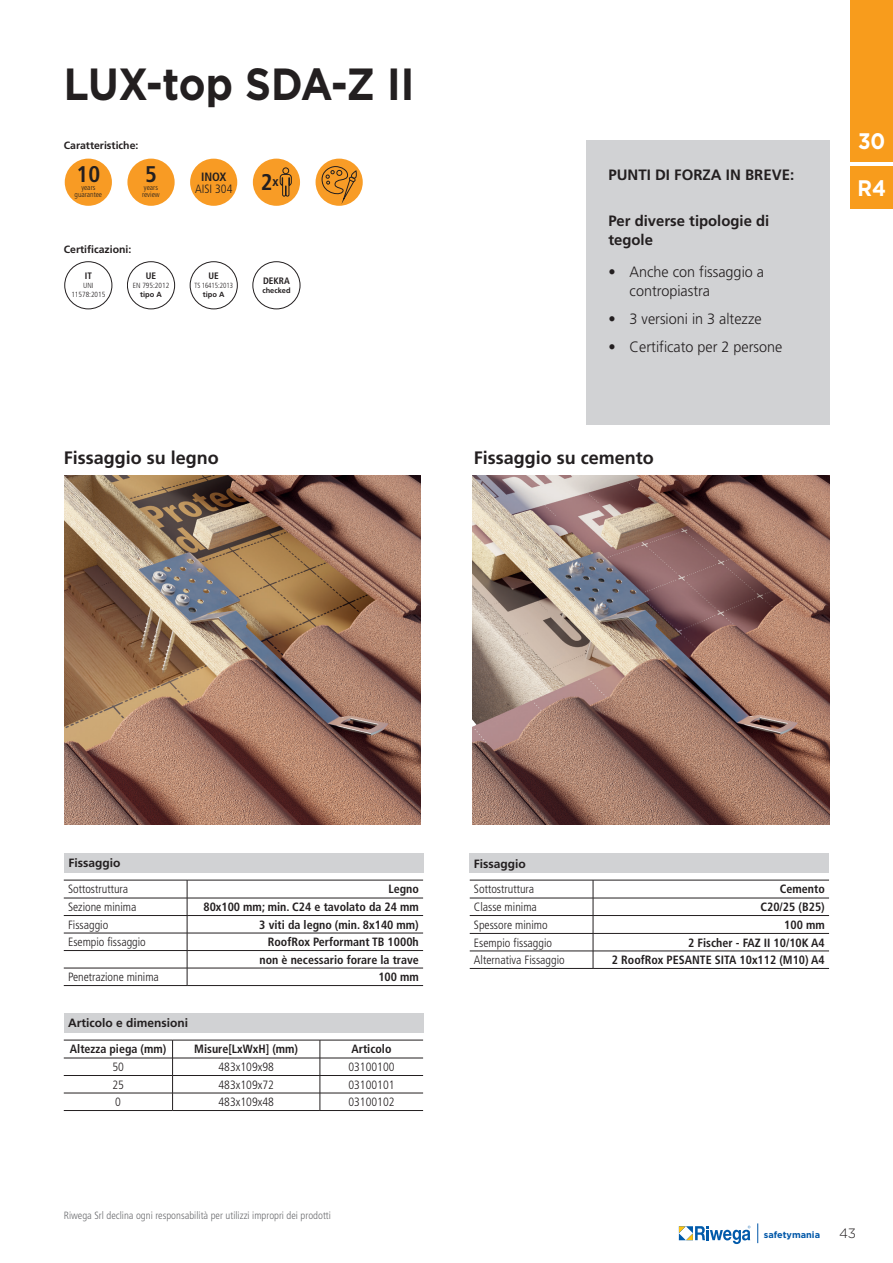
<style>
.page{position:relative;width:893px;height:1263px;background:#fff}
.page>*{position:absolute;margin:0;border:0;box-sizing:border-box;transform-origin:0 0}
.t1{font:700 45px "Gotham";letter-spacing:-.01em;color:#231f20;scale:.9 1}
.t2{font:700 condensed 22.65px "Frutiger";color:#231f20}
.t3{font:700 22.5px "Gotham";color:#fff;scale:.9 1}
.t4{font:700 18px "Frutiger";color:#231f20}
.t5{font:300 15px/19.5px "Frutiger";color:#231f20;scale:.96 1}
.t6{font:700 15px/19.5px "Frutiger";color:#231f20}
.t7{font:300 13.5px "Gotham";color:#231f20}
.t8{font:700 condensed 12px/17.5px "Frutiger";color:#231f20;text-align:right}
.t9{font:300 condensed 12px "Frutiger";color:#231f20}
.t10{font:700 12px "Frutiger";color:#231f20}
.t11{font:300 condensed 10.5px "Frutiger";color:#6c6d70}
.t12{font:700 10.5px "Frutiger";color:#231f20}
.t13{font:700 condensed 9.3px "Frutiger";color:#231f20}
.t14{font:700 9.15px "Gotham";color:#0157a8}
.t15{font:300 condensed 7.5px/7.5px "Frutiger";color:#231f20;text-align:center}
.t16{font:700 7.5px "Frutiger";color:#231f20}
.t17{font:300 condensed 7.5px "Frutiger";color:#231f20;scale:.92 1}
</style>
<div class="page">
<svg style="left:679px;top:1226px;width:71px;height:18px"></svg>
<svg style="left:757px;top:1223px;width:1px;height:20px"></svg>
<div style="left:850px;top:166px;width:43px;height:42px;background:#f89c1c"></div>
<div style="left:850px;top:0;width:43px;height:162px;background:#f89c1c"></div>
<div style="left:586px;top:140px;width:243px;height:285px;background:#d1d2d4"></div>
<img style="left:64px;top:476px;width:357px;height:348px">
<img style="left:472px;top:476px;width:357px;height:348px">
<div style="left:65px;top:159px;width:47px;height:47px;background:#f89b24;border-radius:50%"></div>
<div style="left:127px;top:159px;width:48px;height:47px;background:#f89b24;border-radius:50%"></div>
<div style="left:253px;top:159px;width:47px;height:47px;background:#f89c26;border-radius:50%"></div>
<svg style="left:280px;top:168px;width:12px;height:29px"></svg>
<div style="left:316px;top:159px;width:47px;height:47px;background:#f89c26;border-radius:50%"></div>
<svg style="left:322px;top:166px;width:35px;height:38px"></svg>
<div style="left:190px;top:159px;width:47px;height:47px;background:#f89b24;border-radius:50%"></div>
<div style="left:64px;top:1013px;width:359px;height:19px;background:#d1d2d4"></div>
<div style="left:470px;top:854px;width:359px;height:19px;background:#d1d2d4"></div>
<div style="left:64px;top:853px;width:360px;height:19px;background:#d1d2d4"></div>
<hr style="left:64px;top:1040px;width:109px;height:1px;background:#231f20">
<hr style="left:173px;top:1040px;width:147px;height:1px;background:#231f20">
<hr style="left:320px;top:1040px;width:103px;height:1px;background:#231f20">
<hr style="left:64px;top:1058px;width:109px;height:1px;background:#231f20">
<hr style="left:173px;top:1058px;width:147px;height:1px;background:#231f20">
<hr style="left:320px;top:1058px;width:103px;height:1px;background:#231f20">
<hr style="left:64px;top:1075px;width:109px;height:1px;background:#231f20">
<hr style="left:173px;top:1075px;width:147px;height:1px;background:#231f20">
<hr style="left:320px;top:1075px;width:103px;height:1px;background:#231f20">
<hr style="left:64px;top:1093px;width:109px;height:1px;background:#231f20">
<hr style="left:173px;top:1093px;width:147px;height:1px;background:#231f20">
<svg style="left:172px;top:1040px;width:1px;height:70px"></svg>
<hr style="left:320px;top:1093px;width:103px;height:1px;background:#231f20">
<svg style="left:320px;top:1040px;width:1px;height:70px"></svg>
<hr style="left:64px;top:1110px;width:109px;height:1px;background:#231f20">
<hr style="left:173px;top:1110px;width:147px;height:1px;background:#231f20">
<hr style="left:320px;top:1110px;width:103px;height:1px;background:#231f20">
<hr style="left:470px;top:880px;width:123px;height:1px;background:#231f20">
<hr style="left:593px;top:880px;width:236px;height:1px;background:#231f20">
<hr style="left:470px;top:898px;width:123px;height:1px;background:#231f20">
<hr style="left:593px;top:898px;width:236px;height:1px;background:#231f20">
<hr style="left:470px;top:915px;width:123px;height:1px;background:#231f20">
<hr style="left:593px;top:915px;width:236px;height:1px;background:#231f20">
<hr style="left:470px;top:933px;width:123px;height:1px;background:#231f20">
<hr style="left:593px;top:933px;width:236px;height:1px;background:#231f20">
<hr style="left:470px;top:951px;width:123px;height:1px;background:#231f20">
<hr style="left:593px;top:951px;width:236px;height:1px;background:#231f20">
<svg style="left:593px;top:880px;width:1px;height:88px"></svg>
<hr style="left:470px;top:968px;width:123px;height:1px;background:#231f20">
<hr style="left:593px;top:968px;width:236px;height:1px;background:#231f20">
<hr style="left:64px;top:880px;width:123px;height:1px;background:#231f20">
<hr style="left:187px;top:880px;width:236px;height:1px;background:#231f20">
<hr style="left:64px;top:898px;width:123px;height:1px;background:#231f20">
<hr style="left:187px;top:898px;width:236px;height:1px;background:#231f20">
<hr style="left:64px;top:915px;width:123px;height:1px;background:#231f20">
<hr style="left:187px;top:915px;width:236px;height:1px;background:#231f20">
<hr style="left:64px;top:933px;width:123px;height:1px;background:#231f20">
<hr style="left:187px;top:933px;width:236px;height:1px;background:#231f20">
<hr style="left:64px;top:950px;width:123px;height:1px;background:#231f20">
<hr style="left:187px;top:950px;width:236px;height:1px;background:#231f20">
<hr style="left:64px;top:968px;width:123px;height:1px;background:#231f20">
<hr style="left:187px;top:968px;width:236px;height:1px;background:#231f20">
<svg style="left:187px;top:880px;width:1px;height:105px"></svg>
<hr style="left:64px;top:985px;width:123px;height:1px;background:#231f20">
<hr style="left:187px;top:985px;width:236px;height:1px;background:#231f20">
<div style="left:64px;top:261px;width:48px;height:48px;border:1px solid #231f20;border-radius:50%"></div>
<div style="left:127px;top:261px;width:48px;height:48px;border:1px solid #231f20;border-radius:50%"></div>
<div style="left:190px;top:261px;width:48px;height:48px;border:1px solid #231f20;border-radius:50%"></div>
<div style="left:252px;top:261px;width:48px;height:48px;border:1px solid #231f20;border-radius:50%"></div>
<h1 class="t1" style="left:64px;top:54px;width:391px">LUX-top SDA-Z II</h1>
<p class="t12" style="left:64px;top:140px;width:76px">Caratteristiche:</p>
<h2 class="t2" style="left:77px;top:161px;width:25px">10</h2>
<p class="t15" style="left:75px;top:184px;width:29px">years guarantee</p>
<h2 class="t2" style="left:145px;top:161px;width:13px">5</h2>
<p class="t15" style="left:142px;top:184px;width:19px;text-align:left">years review</p>
<p class="t12" style="left:64px;top:243px;width:69px">Certificazioni:</p>
<p class="t13" style="left:85px;top:270px;width:9px">IT</p>
<p class="t15" style="left:71px;top:281px;width:36px;line-height:9px">UNI<br>11578:2015</p>
<p class="t13" style="left:146px;top:270px;width:12px">UE</p>
<p class="t15" style="left:133px;top:282px;width:38px">EN 795:2012</p>
<p class="t16" style="left:140px;top:290px;width:23px">tipo A</p>
<p class="t8" style="left:201px;top:168px;width:27px">INOX</p>
<p class="t9" style="left:195px;top:182px;width:39px">AISI 304</p>
<p class="t13" style="left:209px;top:270px;width:12px">UE</p>
<p class="t17" style="left:195px;top:281px;width:43px">TS 16415:2013</p>
<p class="t16" style="left:203px;top:290px;width:23px">tipo A</p>
<h2 class="t2" style="left:261px;top:169px;width:19px">2<sup>x</sup></h2>
<p class="t13" style="left:263px;top:275px;width:28px">DEKRA</p>
<p class="t16" style="left:262px;top:286px;width:30px">checked</p>
<p class="t6" style="left:608px;top:165px;width:187px">PUNTI DI FORZA IN BREVE:</p>
<p class="t6" style="left:608px;top:211px;width:162px">Per diverse tipologie di tegole</p>
<p class="t5" style="left:630px;top:262px;width:142px;text-indent:-21px">• Anche con fissaggio a contropiastra</p>
<p class="t5" style="left:608px;top:309px;width:161px">• 3 versioni in 3 altezze</p>
<p class="t5" style="left:608px;top:337px;width:183px">• Certificato per 2 persone</p>
<h3 class="t4" style="left:64px;top:447px;width:156px">Fissaggio su legno</h3>
<h3 class="t4" style="left:474px;top:447px;width:181px">Fissaggio su cemento</h3>
<h3 class="t3" style="left:858px;top:126px;width:32px">30</h3>
<h3 class="t3" style="left:857px;top:173px;width:33px">R4</h3>
<p class="t10" style="left:68px;top:856px;width:53px">Fissaggio</p>
<p class="t10" style="left:474px;top:856px;width:53px">Fissaggio</p>
<p class="t9" style="left:68px;top:882px;width:62px">Sottostruttura</p>
<p class="t8" style="left:388px;top:880px;width:32px">Legno</p>
<p class="t9" style="left:68px;top:900px;width:70px">Sezione minima</p>
<p class="t8" style="left:203px;top:898px;width:217px">80x100 mm; min. C24 e tavolato da 24 mm</p>
<p class="t9" style="left:68px;top:918px;width:42px">Fissaggio</p>
<p class="t8" style="left:259px;top:916px;width:161px">3 viti da legno (min. 8x140 mm)</p>
<p class="t9" style="left:68px;top:935px;width:79px">Esempio fissaggio</p>
<p class="t8" style="left:260px;top:933px;width:161px">RoofRox Performant TB 1000h non è necessario forare la trave</p>
<p class="t9" style="left:68px;top:970px;width:92px">Penetrazione minima</p>
<p class="t8" style="left:378px;top:968px;width:42px">100 mm</p>
<p class="t10" style="left:68px;top:1016px;width:122px">Articolo e dimensioni</p>
<p class="t8" style="left:70px;top:1040px;width:98px">Altezza piega (mm)</p>
<p class="t8" style="left:194px;top:1040px;width:105px">Misure[LxWxH] (mm)</p>
<p class="t8" style="left:351px;top:1040px;width:42px">Articolo</p>
<p class="t9" style="left:112px;top:1060px;width:13px">50</p>
<p class="t9" style="left:219px;top:1060px;width:57px">483x109x98</p>
<p class="t9" style="left:348px;top:1060px;width:48px">03100100</p>
<p class="t9" style="left:112px;top:1078px;width:13px">25</p>
<p class="t9" style="left:219px;top:1078px;width:57px">483x109x72</p>
<p class="t9" style="left:348px;top:1078px;width:48px">03100101</p>
<p class="t9" style="left:115px;top:1095px;width:7px">0</p>
<p class="t9" style="left:219px;top:1095px;width:57px">483x109x48</p>
<p class="t9" style="left:348px;top:1095px;width:48px">03100102</p>
<p class="t11" style="left:64px;top:1209px;width:269px">Riwega Srl declina ogni responsabilità per utilizzi impropri dei prodotti</p>
<p class="t9" style="left:474px;top:882px;width:62px">Sottostruttura</p>
<p class="t8" style="left:780px;top:880px;width:46px">Cemento</p>
<p class="t9" style="left:474px;top:900px;width:64px">Classe minima</p>
<p class="t8" style="left:760px;top:898px;width:66px">C20/25 (B25)</p>
<p class="t9" style="left:474px;top:918px;width:75px">Spessore minimo</p>
<p class="t8" style="left:784px;top:916px;width:42px">100 mm</p>
<p class="t9" style="left:474px;top:936px;width:80px">Esempio fissaggio</p>
<p class="t8" style="left:688px;top:934px;width:138px">2 Fischer - FAZ II 10/10K A4</p>
<p class="t9" style="left:474px;top:953px;width:92px">Alternativa Fissaggio</p>
<p class="t8" style="left:612px;top:951px;width:214px">2 RoofRox PESANTE SITA 10x112 (M10) A4</p>
<p class="t14" style="left:764px;top:1229px;width:58px">safetymania</p>
<p class="t7" style="left:839px;top:1226px;width:19px">43</p>
</div>
